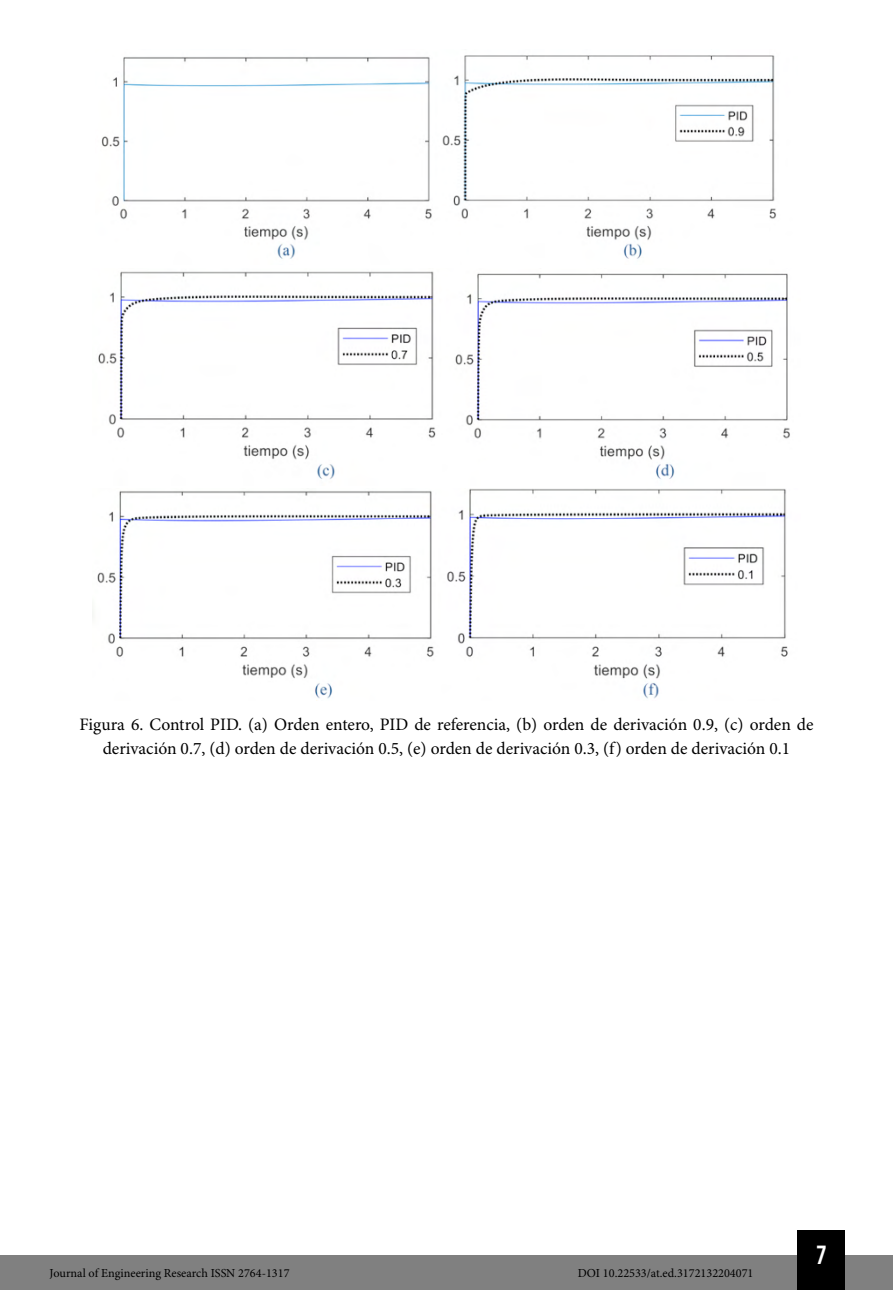
<style>
.page{position:relative;width:893px;height:1290px;background:#fff}
.page>*{position:absolute;margin:0;border:0;box-sizing:border-box;transform-origin:0 0}
.t1{font:26.25px "Bebas Kai";color:#fff}
.t2{font:17.5px/24.5px "Minion Pro";color:#000;text-align:center}
.t3{font:12.25px "Minion Pro";color:#000}
</style>
<div class="page">
<div style="left:0;top:1255px;width:893px;height:35px;background:#808080"></div>
<div style="left:797px;top:1230px;width:48px;height:60px;background:#000"></div>
<img style="left:101px;top:55px;width:675px;height:204px">
<img style="left:98px;top:271px;width:692px;height:208px">
<img style="left:92px;top:488px;width:696px;height:211px">
<p class="t2" style="left:79px;top:712px;width:736px">Figura 6. Control PID. (a) Orden entero, PID de referencia, (b) orden de derivación 0.9, (c) orden de derivación 0.7, (d) orden de derivación 0.5, (e) orden de derivación 0.3, (f) orden de derivación 0.1</p>
<p class="t3" style="left:50px;top:1266px;width:241px">Journal of Engineering Research ISSN 2764-1317</p>
<p class="t3" style="left:578px;top:1266px;width:177px">DOI 10.22533/at.ed.3172132204071</p>
<h1 class="t1" style="left:817px;top:1241px;width:11px">7</h1>
</div>
